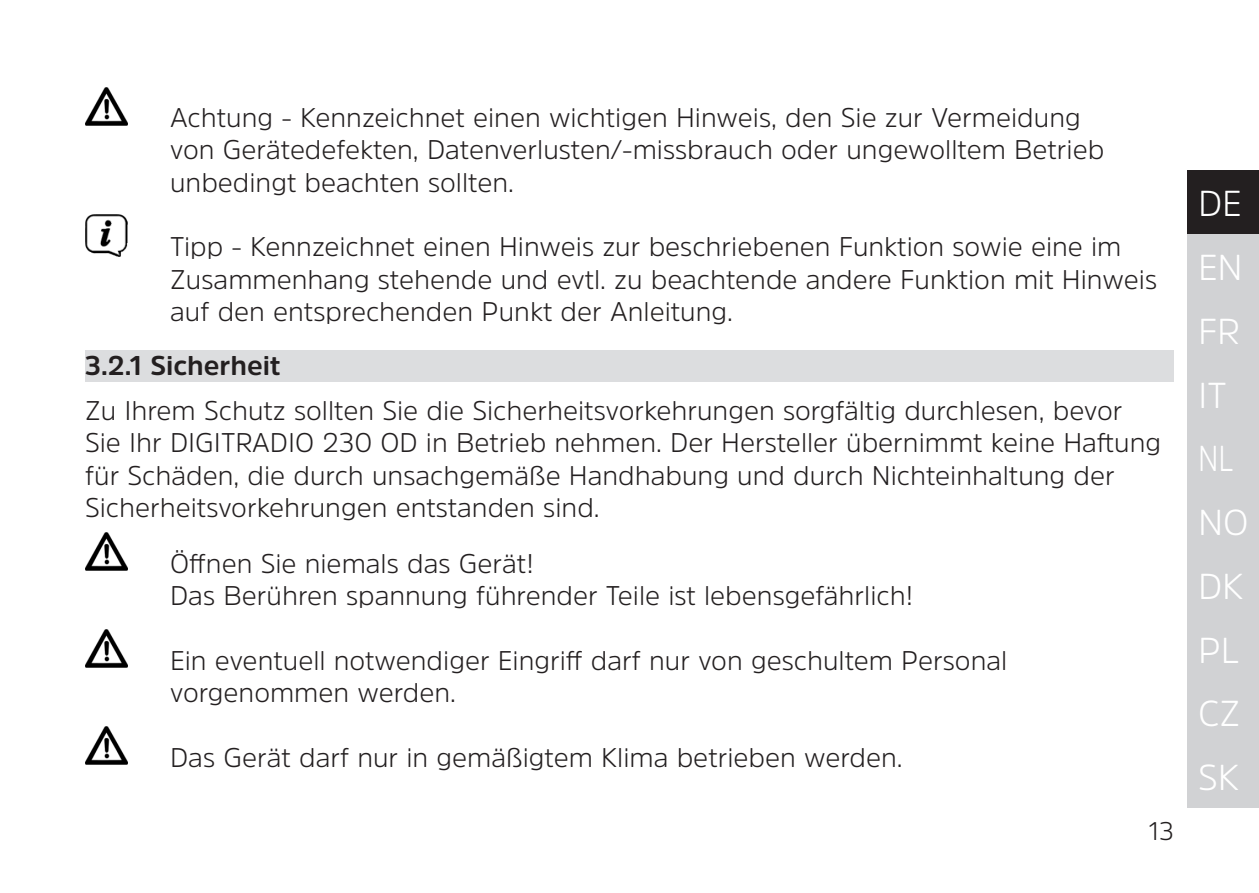
<style>
.page{position:relative;width:1259px;height:893px;background:#fff}
.page>*{position:absolute;margin:0;border:0;box-sizing:border-box;transform-origin:0 0}
.t1{font:300 36px/63.9px "Amsi Pro";color:#fff}
.Einzug{font:300 27px/32.4px "Amsi Pro";color:#231f20}
.t2{font:700 27px "Amsi Pro";color:#231f20}
.t3{font:300 25.5px "Amsi Pro";color:#231f20}
</style>
<div class="page">
<div style="left:1187px;top:170px;width:72px;height:64px;background:#231f20"></div>
<div style="left:1187px;top:234px;width:72px;height:64px;background:#d1d2d4"></div>
<div style="left:1187px;top:298px;width:72px;height:63px;background:#d1d2d4"></div>
<div style="left:1187px;top:361px;width:72px;height:64px;background:#d1d2d4"></div>
<div style="left:1187px;top:425px;width:72px;height:64px;background:#d1d2d4"></div>
<div style="left:1187px;top:489px;width:72px;height:64px;background:#d1d2d4"></div>
<div style="left:1187px;top:617px;width:72px;height:63px;background:#d1d2d4"></div>
<div style="left:1187px;top:744px;width:72px;height:64px;background:#d1d2d4"></div>
<div style="left:1187px;top:553px;width:72px;height:64px;background:#d1d2d4"></div>
<div style="left:1187px;top:680px;width:72px;height:64px;background:#d1d2d4"></div>
<div style="left:85px;top:350px;width:1089px;height:31px;background:#dcdddf"></div>
<img style="left:85px;top:87px;width:43px;height:39px">
<img style="left:85px;top:214px;width:43px;height:42px">
<img style="left:85px;top:532px;width:43px;height:39px">
<img style="left:85px;top:629px;width:43px;height:39px">
<img style="left:85px;top:726px;width:43px;height:39px">
<p class="Einzug" style="left:170px;top:101px;width:935px">Achtung - Kennzeichnet einen wichtigen Hinweis, den Sie zur Vermeidung von Gerätedefekten, Datenverlusten/-missbrauch oder ungewolltem Betrieb unbedingt beachten sollten.</p>
<p class="Einzug" style="left:170px;top:230px;width:988px">Tipp - Kennzeichnet einen Hinweis zur beschriebenen Funktion sowie eine im<br>Zusammenhang stehende und evtl. zu beachtende andere Funktion mit Hinweis auf den entsprechenden Punkt der Anleitung.</p>
<p class="t2" style="left:85px;top:347px;width:197px">3.2.1 Sicherheit</p>
<p class="Einzug" style="left:85px;top:393px;width:1077px">Zu Ihrem Schutz sollten Sie die Sicherheitsvorkehrungen sorgfältig durchlesen, bevor Sie Ihr DIGITRADIO 230 OD in Betrieb nehmen. Der Hersteller übernimmt keine Haftung für Schäden, die durch unsachgemäße Handhabung und durch Nichteinhaltung der Sicherheitsvorkehrungen entstanden sind.</p>
<p class="Einzug" style="left:170px;top:546px;width:744px">Öffnen Sie niemals das Gerät!<br>Das Berühren spannung führender Teile ist lebensgefährlich!</p>
<p class="Einzug" style="left:170px;top:643px;width:838px">Ein eventuell notwendiger Eingriff darf nur von geschultem Personal vorgenommen werden.</p>
<p class="Einzug" style="left:170px;top:740px;width:734px">Das Gerät darf nur in gemäßigtem Klima betrieben werden.</p>
<p class="t3" style="left:1148px;top:813px;width:27px">13</p>
<h1 class="t1" style="left:1198px;top:171px;width:52px">DE<br>EN<br>FR<br>IT<br>NL<br>NO</h1>
<h1 class="t1" style="left:1198px;top:553px;width:47px">DK</h1>
<h1 class="t1" style="left:1198px;top:617px;width:43px">PL</h1>
<h1 class="t1" style="left:1198px;top:681px;width:44px">CZ</h1>
<h1 class="t1" style="left:1198px;top:745px;width:43px">SK</h1>
</div>
